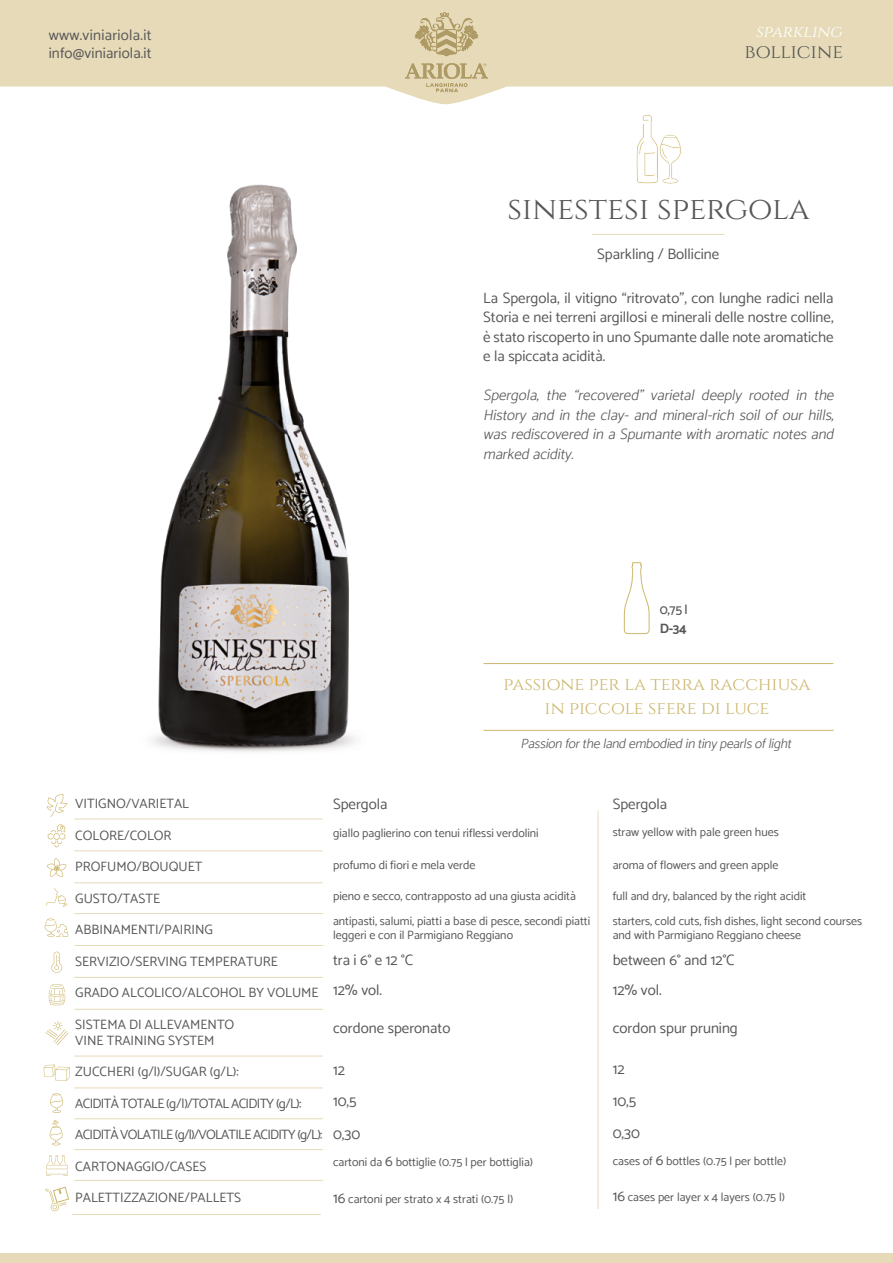
<style>
.page{position:relative;width:893px;height:1263px;background:#fff}
.page>*{position:absolute;margin:0;border:0;box-sizing:border-box;transform-origin:0 0}
.t1{font:31.5px "Cinzel";color:#575756}
.t2{font:19.5px "Cinzel";letter-spacing:-.01em;color:#575756}
.t3{font:18px/24px "Cinzel";color:#cdb76e;text-align:center}
.t4{font:italic 16.5px "Cinzel";color:#fff}
.t5{font:15px/19.5px "Catamaran";color:#575756;text-align:justify}
.t6{font:italic 300 15px/19.5px "Catamaran";color:#575756;text-align:justify}
.t7{font:15px/32px "Catamaran";color:#585756}
.t8{font:13.5px/15.8px "Catamaran";color:#585756}
.t9{font:italic 300 13.5px "Catamaran";color:#575756}
.t10{font:13.5px "Catamaran";letter-spacing:-.055em;color:#585756}
.t11{font:13.5px "Catamaran";letter-spacing:-.05em;color:#585756}
.t12{font:500 13.5px "Catamaran";color:#585756}
.t13{font:700 13.5px "Catamaran";color:#585756}
.t14{font:12px/24.9px "Catamaran";color:#585756}
.s1{font-size:15px}
</style>
<div class="page">
<svg style="left:0;top:0;width:893px;height:104px;fill:#e6dab8"></svg>
<div style="left:0;top:1253px;width:893px;height:10px;background:#e6dab8"></div>
<svg style="left:405px;top:63px;width:83px;height:29px;background:#d5c79f"></svg>
<svg style="left:414px;top:12px;width:65px;height:44px;background:#d0c198"></svg>
<hr style="left:592px;top:234px;width:133px;height:1px;background:#e6dab8">
<svg style="left:48px;top:824px;width:18px;height:23px"></svg>
<hr style="left:74px;top:819px;width:249px;height:1px;background:#e6dab8">
<hr style="left:74px;top:850px;width:249px;height:1px;background:#e6dab8">
<hr style="left:74px;top:882px;width:249px;height:1px;background:#e6dab8">
<hr style="left:74px;top:913px;width:249px;height:1px;background:#e6dab8">
<hr style="left:74px;top:945px;width:249px;height:1px;background:#e6dab8">
<hr style="left:74px;top:977px;width:249px;height:1px;background:#e6dab8">
<hr style="left:74px;top:1009px;width:249px;height:1px;background:#e6dab8">
<hr style="left:74px;top:1056px;width:249px;height:1px;background:#e6dab8">
<hr style="left:74px;top:1087px;width:249px;height:1px;background:#e6dab8">
<hr style="left:74px;top:1118px;width:249px;height:1px;background:#e6dab8">
<hr style="left:74px;top:1149px;width:249px;height:1px;background:#e6dab8">
<hr style="left:74px;top:1180px;width:249px;height:1px;background:#e6dab8">
<hr style="left:72px;top:1214px;width:249px;height:1px;background:#e6dab8">
<svg style="left:47px;top:794px;width:21px;height:23px"></svg>
<svg style="left:46px;top:888px;width:22px;height:19px"></svg>
<svg style="left:44px;top:918px;width:24px;height:19px"></svg>
<svg style="left:50px;top:1093px;width:13px;height:20px"></svg>
<svg style="left:46px;top:1165px;width:22px;height:4px"></svg>
<svg style="left:47px;top:1155px;width:19px;height:9px"></svg>
<svg style="left:46px;top:1170px;width:22px;height:6px"></svg>
<svg style="left:45px;top:1186px;width:24px;height:25px"></svg>
<svg style="left:49px;top:1120px;width:14px;height:25px"></svg>
<svg style="left:51px;top:952px;width:11px;height:21px"></svg>
<svg style="left:47px;top:858px;width:19px;height:19px"></svg>
<svg style="left:45px;top:1021px;width:24px;height:24px"></svg>
<svg style="left:44px;top:1064px;width:26px;height:17px"></svg>
<svg style="left:49px;top:984px;width:16px;height:21px"></svg>
<hr style="left:598px;top:810px;width:1px;height:399px;background:#e6dab8">
<svg style="left:623px;top:562px;width:27px;height:72px"></svg>
<hr style="left:483px;top:663px;width:350px;height:1px;background:#cdb76e">
<hr style="left:483px;top:730px;width:350px;height:1px;background:#cdb76e">
<svg style="left:636px;top:115px;width:45px;height:69px"></svg>
<img style="left:153px;top:184px;width:202px;height:568px">
<p class="t7" style="left:49px;top:26px;width:104px;line-height:18px">www.viniariola.it info@viniariola.it</p>
<h3 class="t4" style="left:755px;top:21px;width:91px">SPARKLING</h3>
<h2 class="t2" style="left:745px;top:39px;width:100px">BOLLICINE</h2>
<h1 class="t1" style="left:507px;top:188px;width:304px">SINESTESI SPERGOLA</h1>
<p class="t5" style="left:597px;top:244px;width:124px">Sparkling / Bollicine</p>
<p class="t5" style="left:483px;top:288px;width:352px">La Spergola, il vitigno “ritrovato”, con lunghe radici nella Storia e nei terreni argillosi e minerali delle nostre colline, è stato riscoperto in uno Spumante dalle note aromatiche e la spiccata acidità.</p>
<p class="t6" style="left:483px;top:385px;width:356px">Spergola, the “recovered” varietal deeply rooted in the History and in the clay- and mineral-rich soil of our hills, wasrediscovered in aSpumante with aromaticnotesand marked acidity.</p>
<p class="t12" style="left:660px;top:601px;width:30px">0,75 l</p>
<p class="t13" style="left:660px;top:620px;width:28px">D-34</p>
<h3 class="t3" style="left:503px;top:673px;width:309px">PASSIONE PER LA TERRA RACCHIUSA<br>IN PICCOLE SFERE DI LUCE</h3>
<p class="t9" style="left:521px;top:736px;width:276px">Passion fortheland embodied in tinypearlsoflight</p>
<p class="t8" style="left:75px;top:796px;width:115px">VITIGNO/VARIETAL</p>
<p class="t8" style="left:75px;top:827px;width:98px">COLORE/COLOR</p>
<p class="t8" style="left:75px;top:859px;width:129px">PROFUMO/BOUQUET</p>
<p class="t8" style="left:75px;top:890px;width:86px">GUSTO/TASTE</p>
<p class="t8" style="left:75px;top:922px;width:139px">ABBINAMENTI/PAIRING</p>
<p class="t8" style="left:75px;top:953px;width:204px">SERVIZIO/SERVING TEMPERATURE</p>
<p class="t8" style="left:75px;top:985px;width:245px">GRADO ALCOLICO/ALCOHOL BY VOLUME</p>
<p class="t8" style="left:75px;top:1016px;width:161px">SISTEMA DI ALLEVAMENTO<br>VINE TRAINING SYSTEM</p>
<p class="t8" style="left:75px;top:1063px;width:165px">ZUCCHERI (g/l)/SUGAR (g/L):</p>
<p class="t11" style="left:75px;top:1095px;width:228px">ACIDITÀ TOTALE (g/l)/TOTAL ACIDITY (g/L):</p>
<p class="t10" style="left:75px;top:1126px;width:249px">ACIDITÀ VOLATILE (g/l)/VOLATILE ACIDITY (g/L):</p>
<p class="t8" style="left:75px;top:1158px;width:133px">CARTONAGGIO/CASES</p>
<p class="t8" style="left:75px;top:1189px;width:167px">PALETTIZZAZIONE/PALLETS</p>
<p class="t7" style="left:333px;top:787px;width:56px">Spergola</p>
<p class="t14" style="left:333px;top:821px;width:207px">giallo paglierino con tenui riflessi verdolini</p>
<p class="t14" style="left:333px;top:852px;width:144px">profumo di fiori e mela verde</p>
<p class="t14" style="left:333px;top:883px;width:259px">pieno e secco, contrapposto ad una giusta acidità antipasti, salumi, piatti a base di pesce, secondi piatti</p>
<p class="t14" style="left:333px;top:923px;width:182px">leggeri e con il Parmigiano Reggiano</p>
<p class="t7" style="left:333px;top:945px;width:82px;line-height:30px">tra i 6° e 12 °C<br>12% vol.</p>
<p class="t7" style="left:333px;top:1012px;width:119px">cordone speronato</p>
<p class="t7" style="left:333px;top:1053px;width:29px">12<br>10,5<br>0,30</p>
<p class="t14" style="left:333px;top:1149px;width:201px">cartoni da <span class="s1">6</span> bottiglie (0.75 l per bottiglia)</p>
<p class="t14" style="left:333px;top:1186px;width:182px"><span class="s1">16</span> cartoni per strato x 4 strati (0.75 l)</p>
<p class="t7" style="left:613px;top:787px;width:56px">Spergola</p>
<p class="t14" style="left:613px;top:820px;width:168px">straw yellow with pale green hues</p>
<p class="t14" style="left:613px;top:852px;width:167px">aroma of flowers and green apple</p>
<p class="t14" style="left:613px;top:883px;width:251px">full and dry, balanced by the right acidit<br>starters, cold cuts, fish dishes, light second courses</p>
<p class="t14" style="left:613px;top:922px;width:190px">and with Parmigiano Reggiano cheese</p>
<p class="t7" style="left:613px;top:944px;width:123px;line-height:30px">between 6° and 12°C<br>12% vol.</p>
<p class="t7" style="left:613px;top:1012px;width:127px">cordon spur pruning</p>
<p class="t7" style="left:613px;top:1053px;width:29px">12<br>10,5<br>0,30</p>
<p class="t14" style="left:613px;top:1149px;width:175px">cases of <span class="s1">6</span> bottles (0.75 l per bottle)</p>
<p class="t14" style="left:613px;top:1185px;width:174px"><span class="s1">16</span> cases per layer x 4 layers (0.75 l)</p>
</div>
